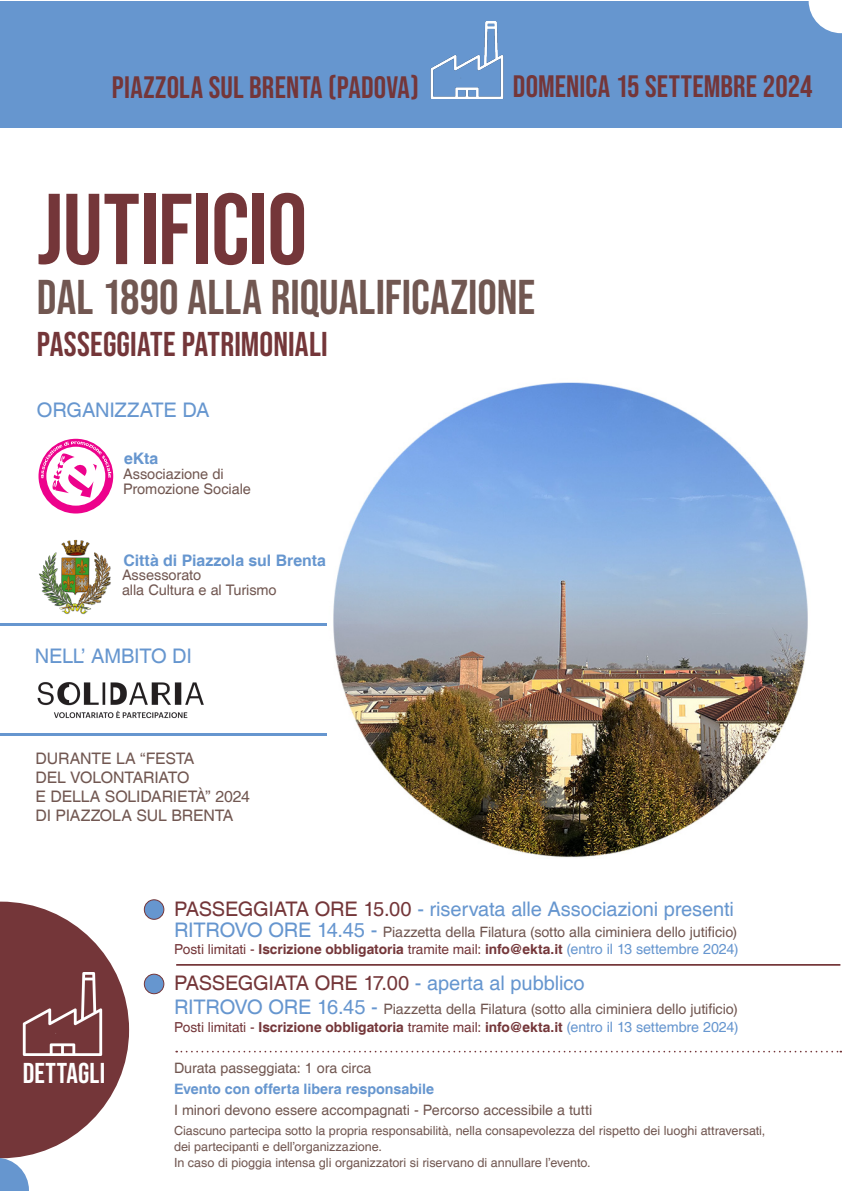
<style>
.page{position:relative;width:842px;height:1191px;background:#fff}
.page>*{position:absolute;margin:0;border:0;box-sizing:border-box;transform-origin:0 0}
.t1{font:100.4px "Bebas Neue";letter-spacing:-.01em;color:#743639}
.t2{font:48.8px "Bebas Neue";color:#715751}
.t3{font:34.4px "Bebas Neue";letter-spacing:.005em;color:#743639}
.t4{font:31px "Bebas Neue";letter-spacing:.005em;color:#743639}
.t5{font:28.7px "Bebas Neue";letter-spacing:.005em;color:#fff}
.t6{font:20.1px "Helvetica";letter-spacing:-.01em;color:#6696cf}
.t7{font:20.1px "Helvetica";letter-spacing:-.01em;color:#743639}
.t8{font:15.9px "Helvetica";letter-spacing:-.01em;color:#715751}
.t9{font:700 15.9px "Helvetica";letter-spacing:-.005em;color:#6696cf}
.t10{font:14.6px "Helvetica";letter-spacing:-.005em;color:#715751}
.t11{font:14.3px/20.7px "Helvetica";letter-spacing:-.005em;color:#715751}
.t12{font:700 13.8px "Helvetica";color:#743639}
.t13{font:12.6px "Helvetica";letter-spacing:-.005em;color:#715751}
.s1{color:#743639}
.s2{font-size:20.1px;color:#6696cf}
.s3{font-weight:400}
.s4{font-weight:400;font-size:14.3px;color:#6696cf}
.s5{color:#6696cf}
.s6{font-weight:700;color:#6696cf}
</style>
<div class="page">
<img style="left:333px;top:382px;width:475px;height:476px">
<div style="left:0;top:1px;width:842px;height:127px;background:#6696cf"></div>
<img style="left:430px;top:21px;width:74px;height:78px">
<img style="left:39px;top:540px;width:72px;height:74px">
<svg style="left:39px;top:439px;width:74px;height:74px"></svg>
<svg style="left:809px;top:1px;width:33px;height:32px"></svg>
<svg style="left:0;top:901px;width:129px;height:290px"></svg>
<div style="left:144px;top:899px;width:20px;height:20px;background:#6696cf;border-radius:50%"></div>
<div style="left:144px;top:899px;width:20px;height:20px;border:1px solid #743639;border-radius:50%"></div>
<div style="left:144px;top:974px;width:20px;height:19px;background:#6696cf;border-radius:50%"></div>
<div style="left:144px;top:974px;width:20px;height:20px;border:1px solid #743639;border-radius:50%"></div>
<hr style="left:176px;top:964px;width:664px;height:1px;background:#743639">
<svg style="left:176px;top:1050px;width:665px;height:2px"></svg>
<img style="left:37px;top:682px;width:167px;height:37px">
<hr style="left:0;top:623px;width:327px;height:3px;background:#6696cf">
<hr style="left:0;top:733px;width:327px;height:3px;background:#6696cf">
<p class="t4" style="left:112px;top:69px;width:309px">PIAZZOLA SUL BRENTA (PADOVA)</p>
<p class="t4" style="left:513px;top:69px;width:301px">DOMENICA 15 SETTEMBRE 2024</p>
<p class="t1" style="left:37px;top:172px;width:272px">JUTIFICIO</p>
<p class="t2" style="left:37px;top:269px;width:500px">DAL 1890 ALLA RIQUALIFICAZIONE</p>
<p class="t3" style="left:37px;top:325px;width:292px">PASSEGGIATE PATRIMONIALI</p>
<p class="t6" style="left:37px;top:398px;width:174px">ORGANIZZATE DA</p>
<p class="t9" style="left:124px;top:449px;width:36px">eKta</p>
<p class="t10" style="left:123px;top:465px;width:102px">Associazione di</p>
<p class="t10" style="left:123px;top:480px;width:129px">Promozione Sociale</p>
<p class="t9" style="left:123px;top:550px;width:204px">Città di Piazzola sul Brenta</p>
<p class="t10" style="left:122px;top:567px;width:81px">Assessorato</p>
<p class="t10" style="left:122px;top:582px;width:156px">alla Cultura e al Turismo</p>
<p class="t6" style="left:35px;top:644px;width:159px">NELL’ AMBITO DI</p>
<p class="t8" style="left:36px;top:749px;width:160px">DURANTE LA “FESTA</p>
<p class="t8" style="left:36px;top:768px;width:155px">DEL VOLONTARIATO</p>
<p class="t8" style="left:36px;top:787px;width:216px">E DELLA SOLIDARIETÀ” 2024</p>
<p class="t8" style="left:36px;top:806px;width:200px">DI PIAZZOLA SUL BRENTA</p>
<p class="t6" style="left:174px;top:897px;width:561px"><span class="s1">PASSEGGIATA ORE 15.00</span> - riservata alle Associazioni presenti</p>
<p class="t5" style="left:23px;top:1057px;width:84px">DETTAGLI</p>
<p class="t11" style="left:174px;top:922px;width:565px"><span class="s2">RITROVO ORE 14.45 -</span> Piazzetta della Filatura (sotto alla ciminiera dello jutificio)</p>
<p class="t12" style="left:174px;top:940px;width:566px"><span class="s3">Posti limitati -</span> Iscrizione obbligatoria <span class="s3">tramite mail:</span> info@ekta.it <span class="s4">(entro il 13 settembre 2024)</span></p>
<p class="t7" style="left:174px;top:971px;width:412px">PASSEGGIATA ORE 17.00 <span class="s5">- aperta al pubblico</span></p>
<p class="t12" style="left:174px;top:1018px;width:566px"><span class="s3">Posti limitati -</span> Iscrizione obbligatoria <span class="s3">tramite mail:</span> info@ekta.it <span class="s4">(entro il 13 settembre 2024)</span></p>
<p class="t11" style="left:174px;top:1058px;width:199px">Durata passeggiata: 1 ora circa</p>
<p class="t11" style="left:174px;top:1079px;width:420px"><span class="s6">Evento con offerta libera responsabile<br></span>I minori devono essere accompagnati - Percorso accessibile a tutti</p>
<p class="t13" style="left:174px;top:1123px;width:593px">Ciascuno partecipa sotto la propria responsabilità, nella consapevolezza del rispetto dei luoghi attraversati,</p>
<p class="t13" style="left:174px;top:1139px;width:210px">dei partecipanti e dell’organizzazione.</p>
<p class="t13" style="left:174px;top:1155px;width:418px">In caso di pioggia intensa gli organizzatori si riservano di annullare l’evento.</p>
<p class="t11" style="left:174px;top:999px;width:565px"><span class="s2">RITROVO ORE 16.45 -</span> Piazzetta della Filatura (sotto alla ciminiera dello jutificio)</p>
</div>
